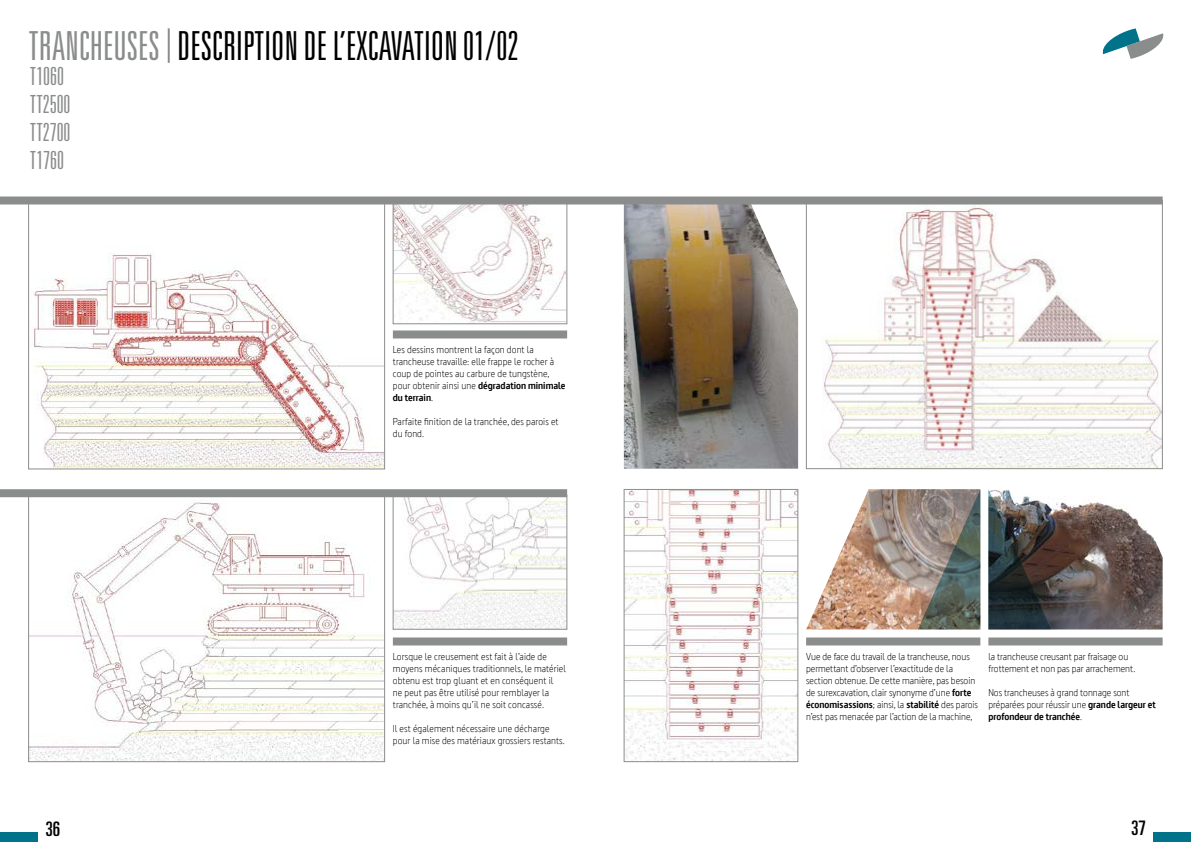
<style>
.page{position:relative;width:1191px;height:842px;background:#fff}
.page>*{position:absolute;margin:0;border:0;box-sizing:border-box;transform-origin:0 0}
.t1{font:300 ultra-condensed 40px "Univers LT Std";color:#000}
.t2{font:300 ultra-condensed 25px/28px "Univers LT Std";color:#8b8d8c}
.t3{font:ultra-condensed 20px "Univers LT Std";color:#000}
.t4{font:300 10px/12px "Dsignes";letter-spacing:.01em;color:#000}
.s1{color:#8b8d8c}
.s2{font-weight:700}
</style>
<div class="page">
<div style="left:0;top:832px;width:38px;height:10px;background:#00738a"></div>
<div style="left:1153px;top:832px;width:38px;height:10px;background:#00738a"></div>
<img style="left:32px;top:254px;width:351px;height:213px">
<div style="left:28px;top:203px;width:357px;height:266px;border:1px solid #8b8d8c"></div>
<img style="left:395px;top:204px;width:170px;height:118px">
<div style="left:393px;top:202px;width:174px;height:122px;border:1px solid #8b8d8c"></div>
<div style="left:393px;top:330px;width:174px;height:8px;background:#8b8d8c"></div>
<img style="left:30px;top:502px;width:353px;height:258px">
<div style="left:28px;top:496px;width:357px;height:266px;border:1px solid #8b8d8c"></div>
<img style="left:395px;top:497px;width:170px;height:130px">
<div style="left:393px;top:495px;width:174px;height:134px;border:1px solid #8b8d8c"></div>
<div style="left:0;top:489px;width:567px;height:8px;background:#8b8d8c"></div>
<div style="left:393px;top:637px;width:174px;height:8px;background:#8b8d8c"></div>
<hr style="left:168px;top:28px;width:2px;height:35px;background:#8b8d8c">
<img style="left:808px;top:204px;width:352px;height:263px">
<img style="left:806px;top:489px;width:112px;height:140px">
<img style="left:1051px;top:502px;width:111px;height:127px">
<img style="left:626px;top:491px;width:170px;height:269px">
<div style="left:624px;top:489px;width:174px;height:273px;border:1px solid #8b8d8c"></div>
<img style="left:624px;top:204px;width:174px;height:265px">
<div style="left:806px;top:637px;width:174px;height:8px;background:#8b8d8c"></div>
<div style="left:988px;top:637px;width:174px;height:8px;background:#8b8d8c"></div>
<svg style="left:918px;top:489px;width:62px;height:140px;background:#797971"></svg>
<img style="left:988px;top:489px;width:63px;height:140px">
<svg style="left:1102px;top:28px;width:62px;height:31px"></svg>
<div style="left:0;top:196px;width:1162px;height:8px;background:#8b8d8c"></div>
<h1 class="t1" style="left:28px;top:25px;width:491px"><span class="s1">TRANCHEUSES</span> DESCRIPTION DE L’EXCAVATION 01/02</h1>
<h2 class="t2" style="left:30px;top:62px;width:42px">T1060<br>TT2500<br>TT2700<br>T1760</h2>
<p class="t4" style="left:393px;top:343px;width:174px">Les dessins montrent la façon dont la trancheuse travaille: elle frappe le rocher à coup de pointes au carbure de tungstène, pour obtenir ainsi une <span class="s2">dégradation minimale du terrain</span>.</p>
<p class="t4" style="left:393px;top:415px;width:167px">Parfaite finition de la tranchée, des parois et du fond.</p>
<p class="t4" style="left:393px;top:650px;width:175px">Lorsque le creusement est fait à l’aide de moyens mécaniques traditionnels, le matériel obtenu est trop gluant et en conséquent il<br>ne peut pas être utilisé pour remblayer la tranchée, à moins qu’il ne soit concassé.</p>
<p class="t4" style="left:393px;top:722px;width:173px">Il est également nécessaire une décharge pour la mise des matériaux grossiers restants.</p>
<p class="t4" style="left:806px;top:650px;width:173px">Vue de face du travail de la trancheuse, nous permettant d’observer l’exactitude de la section obtenue. De cette manière, pas besoin de surexcavation, clair synonyme d’une <span class="s2">forte économisassions</span>; ainsi, la <span class="s2">stabilité</span> des parois n’est pas menacée par l’action de la machine,</p>
<p class="t4" style="left:988px;top:650px;width:149px">la trancheuse creusant par fraisage ou frottement et non pas par arrachement.</p>
<p class="t4" style="left:988px;top:686px;width:169px">Nos trancheuses à grand tonnage sont préparées pour réussir une <span class="s2">grande largeur et profondeur de tranchée</span>.</p>
<h3 class="t3" style="left:45px;top:818px;width:16px">36</h3>
<h3 class="t3" style="left:1131px;top:817px;width:16px">37</h3>
</div>
